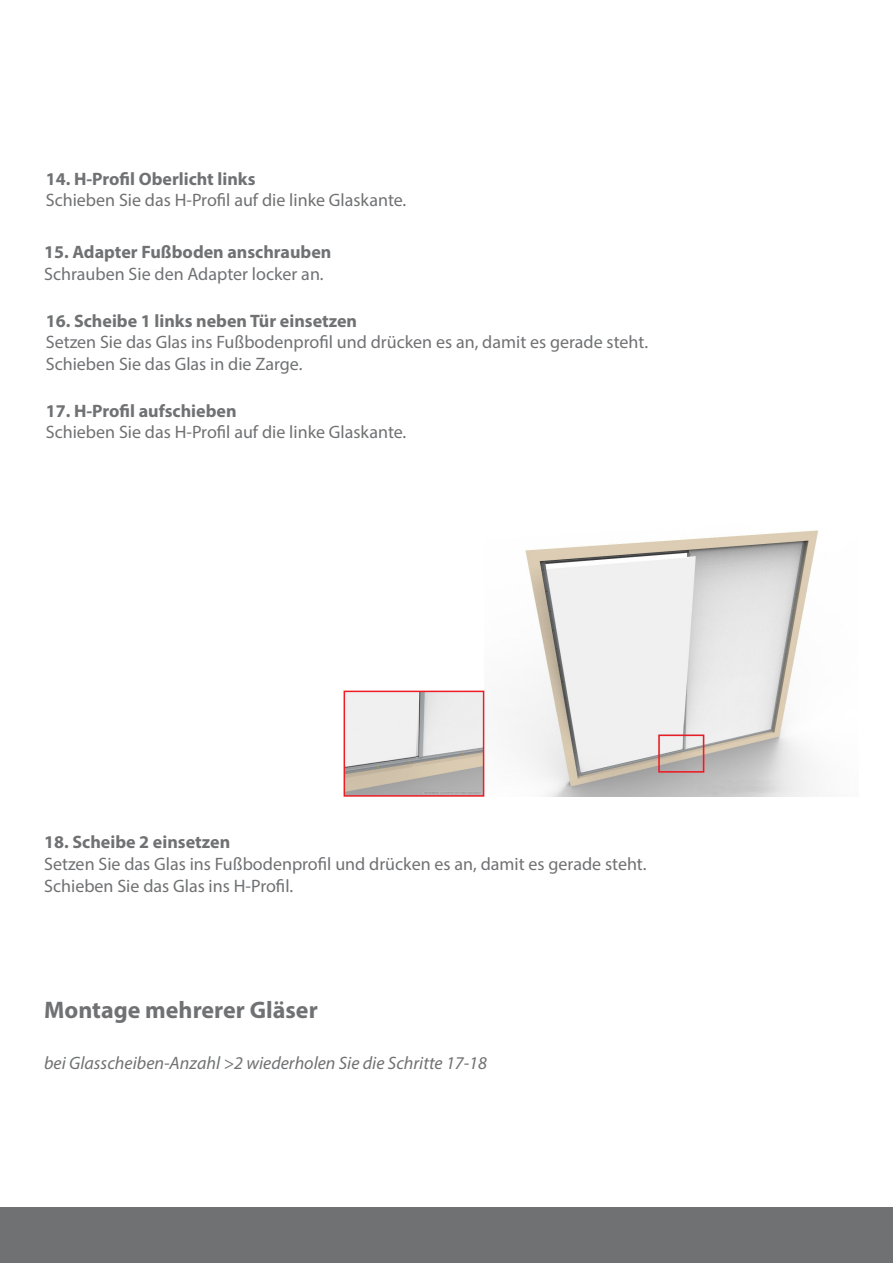
<style>
.page{position:relative;width:893px;height:1263px;background:#fff}
.page>*{position:absolute;margin:0;border:0;box-sizing:border-box;transform-origin:0 0}
.t1{font:700 24px "Myriad Pro";color:#707173}
.t2{font:18px/21.6px "Myriad Pro";color:#707173}
.t3{font:700 18px "Myriad Pro";color:#707173}
.t4{font:italic 18px "Myriad Pro";color:#707173}
.s1{font-weight:700}
</style>
<div class="page">
<div style="left:0;top:1208px;width:893px;height:55px;background:#707173"></div>
<img style="left:484px;top:530px;width:335px;height:267px">
<img style="left:347px;top:694px;width:134px;height:100px">
<div style="left:344px;top:691px;width:140px;height:106px;border:2px solid #ee1c25"></div>
<p class="t2" style="left:46px;top:168px;width:362px"><span class="s1">14. H-Profil Oberlicht links<br></span>Schieben Sie das H-Profil auf die linke Glaskante.</p>
<p class="t3" style="left:44px;top:241px;width:289px">15. Adapter Fußboden anschrauben</p>
<p class="t2" style="left:44px;top:263px;width:281px">Schrauben Sie den Adapter locker an.</p>
<p class="t3" style="left:46px;top:309px;width:313px">16. Scheibe 1 links neben Tür einsetzen</p>
<p class="t2" style="left:46px;top:331px;width:604px">Setzen Sie das Glas ins Fußbodenprofil und drücken es an, damit es gerade steht.<br>Schieben Sie das Glas in die Zarge.</p>
<p class="t3" style="left:46px;top:399px;width:192px">17. H-Profil aufschieben</p>
<p class="t2" style="left:46px;top:421px;width:362px">Schieben Sie das H-Profil auf die linke Glaskante.</p>
<p class="t3" style="left:44px;top:831px;width:188px">18. Scheibe 2 einsetzen</p>
<p class="t2" style="left:44px;top:853px;width:604px">Setzen Sie das Glas ins Fußbodenprofil und drücken es an, damit es gerade steht.<br>Schieben Sie das Glas ins H-Profil.</p>
<p class="t1" style="left:44px;top:995px;width:275px">Montage mehrerer Gläser</p>
<p class="t4" style="left:44px;top:1052px;width:444px">bei Glasscheiben-Anzahl &gt;2 wiederholen Sie die Schritte 17-18</p>
</div>
